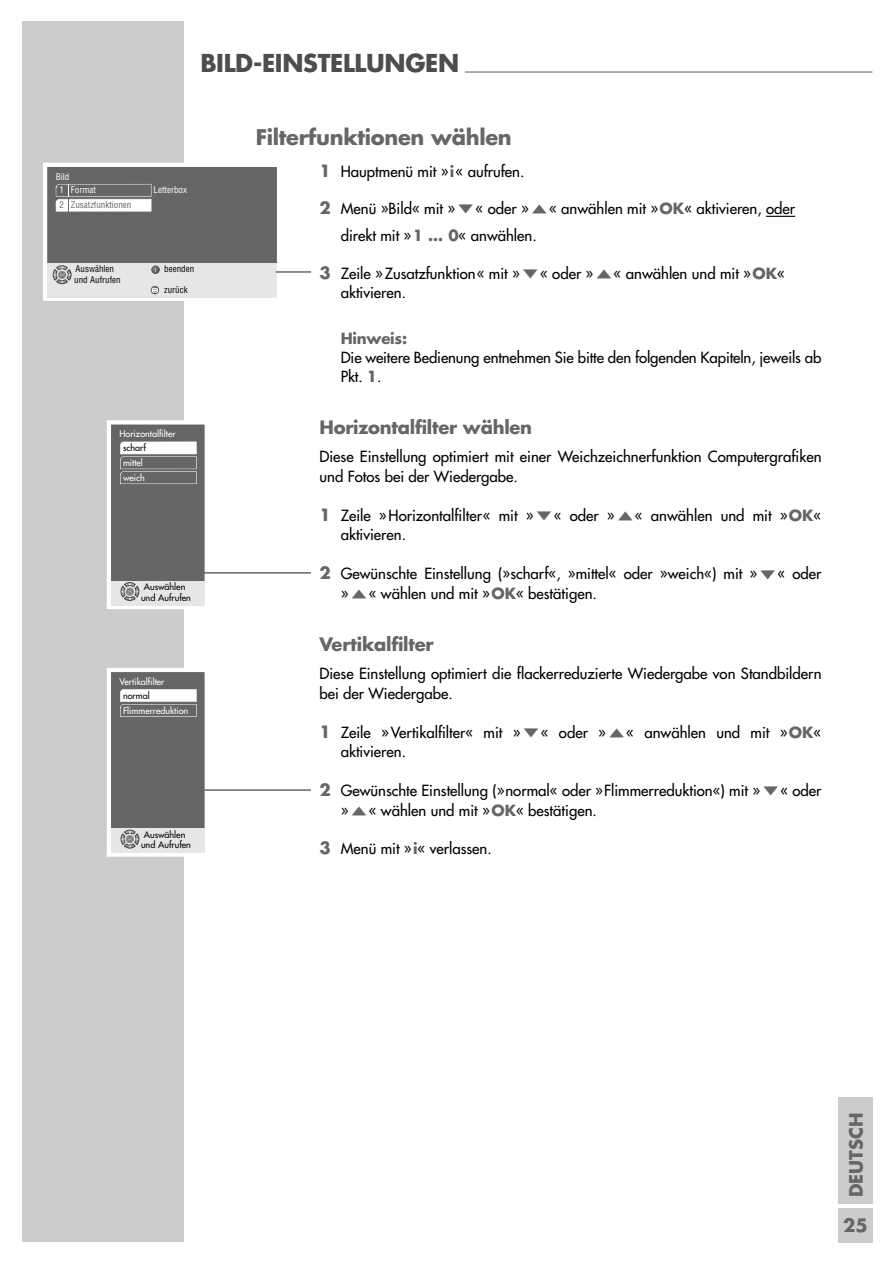
<style>
.page{position:relative;width:893px;height:1262px;background:#fff}
.page>*{position:absolute;margin:0;border:0;box-sizing:border-box;transform-origin:0 0}
.t1{font:700 21px "Futura";letter-spacing:-.015em;color:#666}
.t2{font:700 18px "Futura";letter-spacing:-.015em;color:#666}
.t3{font:15px/19.5px "Futura";color:#000}
.t4{font:700 15px "Futura";letter-spacing:-.015em;color:#666}
.t5{font:700 13.5px "Futura";color:#666}
.t6{font:9px/14.9px "Futura";color:#fff}
.t7{font:9px/10.5px "Futura";color:#000}
.t8{font:condensed 9px "Helvetica";color:#000}
.t9{font:condensed 9px "Helvetica";color:#fff}
.t10{font:condensed 9px "Helvetica";color:#666}
.s1{font-size:24px;color:#4d4d4d}
.s2{font-weight:700;font-size:16.5px;color:#666}
.s3{font-weight:700;color:#666}
.s4{font-family:"Grund Son Se";font-size:13.5px;color:#666}
</style>
<div class="page">
<div style="left:22px;top:21px;width:161px;height:1221px;background:#ccc"></div>
<div style="left:838px;top:1097px;width:34px;height:106px;background:#ccc"></div>
<div style="left:838px;top:1208px;width:34px;height:34px;background:#ccc"></div>
<svg style="left:766px;top:216px;width:29px;height:1px"></svg>
<div style="left:111px;top:672px;width:94px;height:180px;background:#666"></div>
<div style="left:107px;top:668px;width:102px;height:188px;border:4px solid #fff"></div>
<div style="left:111px;top:828px;width:94px;height:25px;background:#e6e6e6"></div>
<svg style="left:121px;top:830px;width:18px;height:18px"></svg>
<svg style="left:120px;top:689px;width:77px;height:27px"></svg>
<div style="left:111px;top:424px;width:94px;height:181px;background:#666"></div>
<div style="left:107px;top:420px;width:102px;height:189px;border:4px solid #fff"></div>
<div style="left:111px;top:581px;width:94px;height:24px;background:#e6e6e6"></div>
<svg style="left:121px;top:582px;width:18px;height:18px"></svg>
<svg style="left:120px;top:441px;width:77px;height:43px"></svg>
<hr style="left:203px;top:572px;width:108px;height:1px;background:#666">
<hr style="left:203px;top:789px;width:108px;height:1px;background:#666">
<div style="left:47px;top:167px;width:230px;height:130px;background:#666"></div>
<div style="left:43px;top:163px;width:238px;height:138px;border:4px solid #fff"></div>
<div style="left:47px;top:264px;width:230px;height:34px;background:#e6e6e6"></div>
<svg style="left:151px;top:286px;width:8px;height:8px"></svg>
<svg style="left:151px;top:265px;width:9px;height:9px"></svg>
<svg style="left:53px;top:266px;width:18px;height:18px"></svg>
<svg style="left:56px;top:184px;width:95px;height:27px"></svg>
<hr style="left:276px;top:271px;width:35px;height:2px;background:#666">
<p class="t5" style="left:200px;top:59px;width:673px"><span class="s1">BILD-EINSTELLUNGEN</span> ______________________________________________________________</p>
<p class="t9" style="left:56px;top:173px;width:15px">Bild</p>
<p class="t9" style="left:59px;top:186px;width:38px">1 Format</p>
<p class="t10" style="left:59px;top:201px;width:74px">2 Zusatzfunktionen</p>
<p class="t9" style="left:153px;top:186px;width:35px">Letterbox</p>
<p class="t8" style="left:75px;top:265px;width:40px">Auswählen</p>
<p class="t8" style="left:164px;top:265px;width:31px">beenden</p>
<p class="t8" style="left:74px;top:276px;width:48px">und Aufrufen</p>
<p class="t8" style="left:164px;top:286px;width:25px">zurück</p>
<p class="t6" style="left:119px;top:427px;width:58px">Horizontalfilter</p>
<p class="t7" style="left:123px;top:443px;width:24px">scharf</p>
<p class="t6" style="left:123px;top:456px;width:23px">mittel weich</p>
<p class="t7" style="left:141px;top:582px;width:51px">Auswählen und Aufrufen</p>
<p class="t6" style="left:119px;top:674px;width:46px">Vertikalfilter</p>
<p class="t7" style="left:123px;top:690px;width:28px">normal</p>
<p class="t6" style="left:123px;top:703px;width:67px">Flimmerreduktion</p>
<p class="t7" style="left:141px;top:829px;width:51px">Auswählen und Aufrufen</p>
<h1 class="t1" style="left:256px;top:128px;width:258px">Filterfunktionen wählen</h1>
<p class="t3" style="left:319px;top:162px;width:206px"><span class="s2">1</span> Hauptmenü mit »<span class="s3">i</span>« aufrufen.</p>
<p class="t3" style="left:341px;top:196px;width:456px;line-height:27.3px;text-indent:-21px"><span class="s2">2</span> Menü »Bild« mit »<span class="s4">S</span>« oder »<span class="s4">A</span>« anwählen mit »<span class="s3">OK</span>« aktivieren, oder direkt mit »<span class="s3">1 … 0</span>« anwählen.</p>
<p class="t3" style="left:341px;top:265px;width:445px;line-height:18.8px;text-indent:-21px"><span class="s2">3</span> Zeile »Zusatzfunktion« mit »<span class="s4">S</span>« oder »<span class="s4">A</span>« anwählen und mit »<span class="s3">OK</span>« aktivieren.</p>
<p class="t4" style="left:341px;top:332px;width:68px">Hinweis:</p>
<p class="t3" style="left:341px;top:349px;width:482px;line-height:18.8px">Die weitere Bedienung entnehmen Sie bitte den folgenden Kapiteln, jeweils ab<br>Pkt. <span class="s3">1</span>.</p>
<p class="t2" style="left:319px;top:419px;width:214px">Horizontalfilter wählen</p>
<p class="t3" style="left:319px;top:448px;width:503px">Diese Einstellung optimiert mit einer Weichzeichnerfunktion Computergrafiken und Fotos bei der Wiedergabe.</p>
<p class="t3" style="left:341px;top:506px;width:482px;text-indent:-21px"><span class="s2">1</span> Zeile »Horizontalfilter« mit »<span class="s4">S</span>« oder »<span class="s4">A</span>« anwählen und mit »<span class="s3">OK</span>« aktivieren.</p>
<p class="t3" style="left:341px;top:565px;width:482px;text-indent:-21px"><span class="s2">2</span> Gewünschte Einstellung (»scharf«, »mittel« oder »weich«) mit »<span class="s4">S</span>« oder »<span class="s4">A</span>« wählen und mit »<span class="s3">OK</span>« bestätigen.</p>
<p class="t2" style="left:319px;top:636px;width:116px">Vertikalfilter</p>
<p class="t3" style="left:319px;top:665px;width:503px">Diese Einstellung optimiert die flackerreduzierte Wiedergabe von Standbildern bei der Wiedergabe.</p>
<p class="t3" style="left:341px;top:723px;width:482px;text-indent:-21px"><span class="s2">1</span> Zeile »Vertikalfilter« mit »<span class="s4">S</span>« oder »<span class="s4">A</span>« anwählen und mit »<span class="s3">OK</span>« aktivieren.</p>
<p class="t3" style="left:341px;top:782px;width:482px;text-indent:-21px"><span class="s2">2</span> Gewünschte Einstellung (»normal« oder »Flimmerreduktion«) mit »<span class="s4">S</span>« oder »<span class="s4">A</span>« wählen und mit »<span class="s3">OK</span>« bestätigen.</p>
<p class="t3" style="left:319px;top:839px;width:174px"><span class="s2">3</span> Menü mit »<span class="s3">i</span>« verlassen.</p>
<p class="t2" style="left:847px;top:1197px;width:86px;rotate:-90deg">DEUTSCH</p>
<p class="t2" style="left:843px;top:1217px;width:26px">25</p>
</div>
